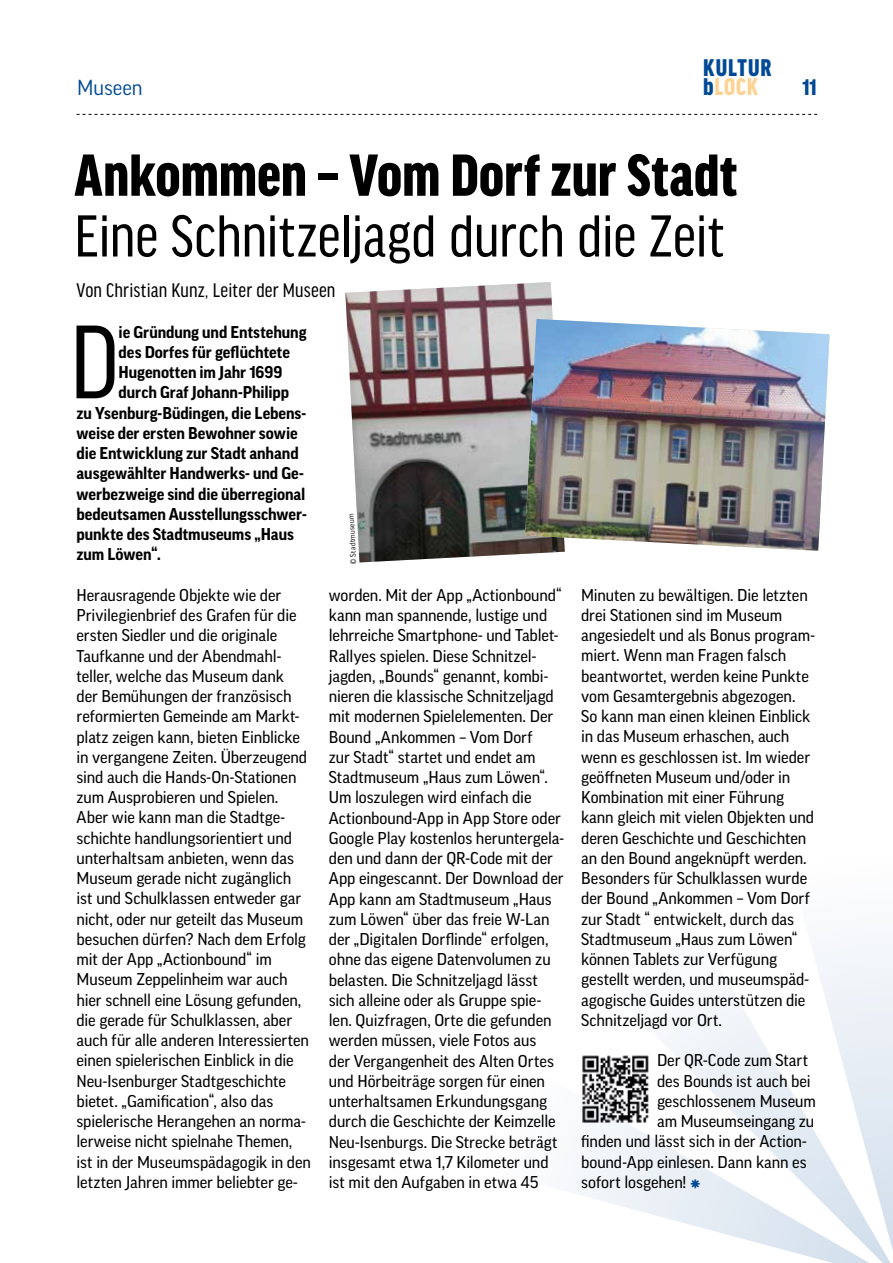
<style>
.page{position:relative;width:893px;height:1263px;background:#fff}
.page>*{position:absolute;margin:0;border:0;box-sizing:border-box;transform-origin:0 0}
.t1{font:100.35px "Good Pro Cond News";color:#000}
.t2{font:condensed 63px "Good Headline Pro";color:#000}
.t3{font:900 condensed 63px "Good Headline Pro";color:#000}
.t4{font:900 condensed 25.65px "Good Headline Pro";letter-spacing:.04em;color:#004996}
.t5{font:900 condensed 25.65px "Good Headline Pro";letter-spacing:.035em;color:#fdd394}
.t6{font:900 condensed 24px "Good Headline Pro";color:#004996}
.t7{font:condensed 21px "Good Headline Pro";letter-spacing:.005em;color:#000}
.t8{font:21px "Good Pro";letter-spacing:-.005em;color:#004996}
.t9{font:16.5px/20.2px "Good Pro News";letter-spacing:-.005em;color:#000}
.t10{font:700 16.5px "Good Pro";letter-spacing:-.005em;color:#000}
.t11{font:7.5px "Good Pro";color:#000}
.s1{color:#004996}
</style>
<div class="page">
<svg style="left:662px;top:943px;width:231px;height:122px;fill:#f6f8fb"></svg>
<svg style="left:574px;top:1065px;width:319px;height:198px"></svg>
<svg style="left:77px;top:114px;width:740px;height:1px"></svg>
<img style="left:345px;top:282px;width:220px;height:280px">
<img style="left:525px;top:319px;width:304px;height:232px">
<img style="left:581px;top:1055px;width:76px;height:69px">
<svg style="left:691px;top:1179px;width:9px;height:9px"></svg>
<h3 class="t4" style="left:703px;top:54px;width:70px">KULTUR</h3>
<p class="t8" style="left:77px;top:75px;width:67px">Museen</p>
<h3 class="t5" style="left:703px;top:73px;width:57px"><span class="s1">b</span>LOCK</h3>
<h3 class="t6" style="left:802px;top:74px;width:16px">11</h3>
<h2 class="t3" style="left:74px;top:141px;width:664px">Ankommen – Vom Dorf zur Stadt</h2>
<h2 class="t2" style="left:74px;top:203px;width:652px">Eine Schnitzeljagd durch die Zeit</h2>
<p class="t7" style="left:77px;top:279px;width:260px">Von Christian Kunz, Leiter der Museen</p>
<h1 class="t1" style="left:70px;top:306px;width:51px">D</h1>
<p class="t10" style="left:119px;top:322px;width:189px">ie Gründung und Entstehung</p>
<p class="t10" style="left:119px;top:343px;width:173px">des Dorfes für geflüchtete</p>
<p class="t10" style="left:119px;top:363px;width:165px">Hugenotten im Jahr 1699</p>
<p class="t10" style="left:119px;top:383px;width:172px">durch Graf Johann-Philipp</p>
<p class="t10" style="left:77px;top:403px;width:231px">zu Ysenburg-Büdingen, die Lebens-</p>
<p class="t10" style="left:77px;top:423px;width:223px">weise der ersten Bewohner sowie</p>
<p class="t10" style="left:77px;top:444px;width:224px">die Entwicklung zur Stadt anhand</p>
<p class="t10" style="left:77px;top:464px;width:229px">ausgewählter Handwerks- und Ge-</p>
<p class="t10" style="left:77px;top:484px;width:230px">werbezweige sind die überregional</p>
<p class="t10" style="left:77px;top:504px;width:232px">bedeutsamen Ausstellungsschwer-</p>
<p class="t10" style="left:77px;top:525px;width:219px">punkte des Stadtmuseums „Haus</p>
<p class="t10" style="left:77px;top:545px;width:86px">zum Löwen“.</p>
<p class="t9" style="left:77px;top:585px;width:236px">Herausragende Objekte wie der Privilegienbrief des Grafen für die ersten Siedler und die originale Taufkanne und der Abendmahl&shy;teller, welche das Museum dank<br>der Bemühungen der französisch reformierten Gemeinde am Markt&shy;platz zeigen kann, bieten Einblicke in vergangene Zeiten. Überzeugend sind auch die Hands-On-Stationen zum Ausprobieren und Spielen.<br>Aber wie kann man die Stadtge&shy;schichte handlungsorientiert und unterhaltsam anbieten, wenn das Museum gerade nicht zugänglich ist und Schulklassen entweder gar nicht, oder nur geteilt das Museum besuchen dürfen? Nach dem Erfolg mit der App „Actionbound“ im Museum Zeppelinheim war auch hier schnell eine Lösung gefunden, die gerade für Schulklassen, aber auch für alle anderen Interessierten einen spielerischen Einblick in die Neu-Isenburger Stadtgeschichte bietet. „Gamification“, also das spielerische Herangehen an norma&shy;lerweise nicht spielnahe Themen, ist in der Museumspädagogik in den letzten Jahren immer beliebter ge-</p>
<p class="t11" style="left:349px;top:564px;width:52px;rotate:-93deg">© Stadtmuseum</p>
<p class="t9" style="left:329px;top:585px;width:237px">worden. Mit der App „Actionbound“ kann man spannende, lustige und lehrreiche Smartphone- und Tablet-Rallyes spielen. Diese Schnitzel&shy;jagden, „Bounds“ genannt, kombi&shy;nieren die klassische Schnitzeljagd mit modernen Spielelementen. Der Bound „Ankommen – Vom Dorf<br>zur Stadt“ startet und endet am Stadtmuseum „Haus zum Löwen“.<br>Um loszulegen wird einfach die Actionbound-App in App Store oder Google Play kostenlos heruntergela&shy;den und dann der QR-Code mit der App eingescannt. Der Download der App kann am Stadtmuseum „Haus zum Löwen“ über das freie W-Lan der „Digitalen Dorflinde“ erfolgen, ohne das eigene Datenvolumen zu belasten. Die Schnitzeljagd lässt sich alleine oder als Gruppe spie&shy;len. Quizfragen, Orte die gefunden werden müssen, viele Fotos aus<br>der Vergangenheit des Alten Ortes und Hörbeiträge sorgen für einen unterhaltsamen Erkundungsgang durch die Geschichte der Keimzelle Neu-Isenburgs. Die Strecke beträgt insgesamt etwa 1,7 Kilometer und ist mit den Aufgaben in etwa 45</p>
<p class="t9" style="left:581px;top:585px;width:235px">Minuten zu bewältigen. Die letzten drei Stationen sind im Museum angesiedelt und als Bonus program&shy;miert. Wenn man Fragen falsch beantwortet, werden keine Punkte vom Gesamtergebnis abgezogen.<br>So kann man einen kleinen Einblick in das Museum erhaschen, auch wenn es geschlossen ist. Im wieder geöffneten Museum und/oder in<br>Kombination mit einer Führung kann gleich mit vielen Objekten und deren Geschichte und Geschichten an den Bound angeknüpft werden.<br>Besonders für Schulklassen wurde der Bound „Ankommen – Vom Dorf zur Stadt “ entwickelt, durch das<br>Stadtmuseum „Haus zum Löwen“ können Tablets zur Verfügung gestellt werden, und museumspäd&shy;agogische Guides unterstützen die<br>Schnitzeljagd vor Ort.</p>
<p class="t9" style="left:657px;top:1050px;width:153px">Der QR-Code zum Start</p>
<p class="t9" style="left:657px;top:1070px;width:155px">des Bounds ist auch bei</p>
<p class="t9" style="left:657px;top:1091px;width:160px">geschlossenem Museum</p>
<p class="t9" style="left:657px;top:1111px;width:159px">am Museumseingang zu</p>
<p class="t9" style="left:581px;top:1131px;width:227px">finden und lässt sich in der Action-</p>
<p class="t9" style="left:581px;top:1151px;width:227px">bound-App einlesen. Dann kann es</p>
<p class="t9" style="left:581px;top:1172px;width:107px">sofort losgehen!</p>
</div>
